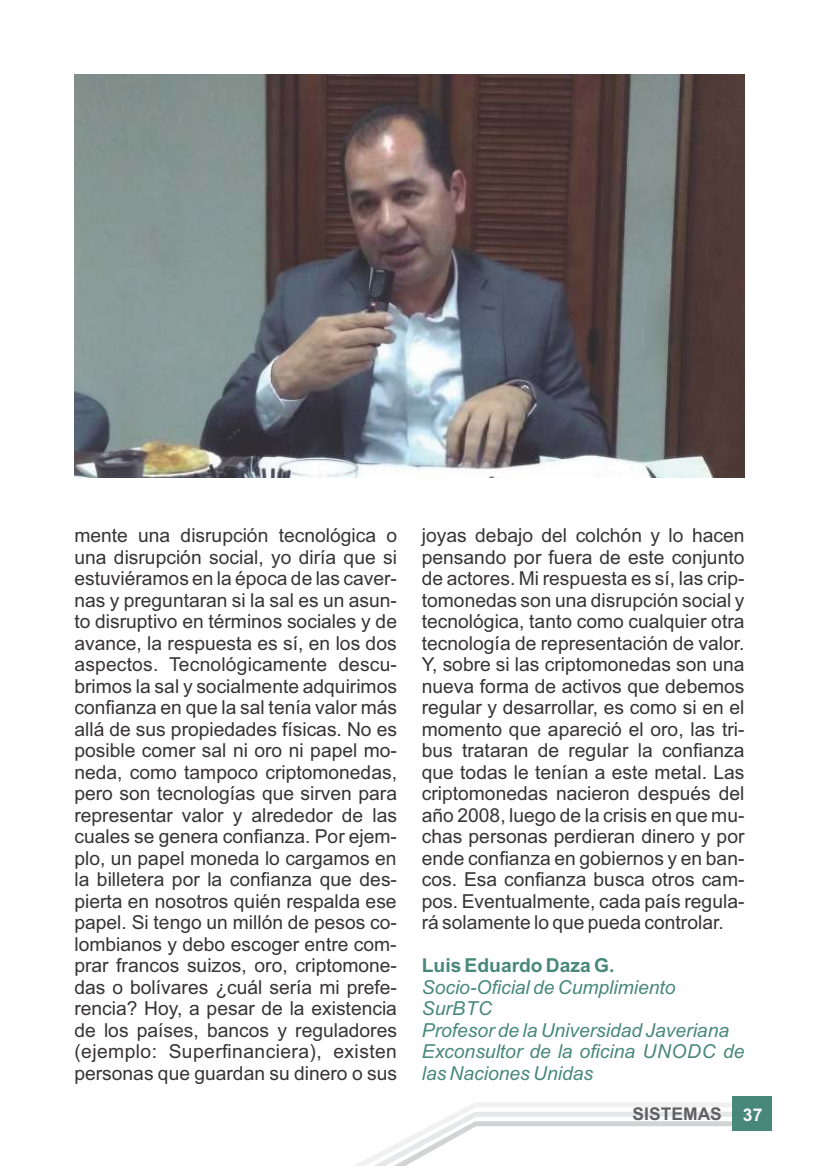
<style>
.page{position:relative;width:819px;height:1166px;background:#fff}
.page>*{position:absolute;margin:0;border:0;box-sizing:border-box;transform-origin:0 0}
.t1{font:19.25px/21.5px "Arial";color:#373435;text-align:justify}
.t2{font:italic 19.25px/21.5px "Arial";color:#48887b}
.t3{font:700 19.25px "Arial";color:#48887b}
.t4{font:700 17.5px "Euromode";color:#606062}
.s1{font-family:"Arial";color:#fefefe}
</style>
<div class="page">
<svg style="left:354px;top:1103px;width:378px;height:63px"></svg>
<div style="left:732px;top:1096px;width:39px;height:35px;background:#48887b"></div>
<img style="left:75px;top:74px;width:669px;height:404px">
<p class="t1" style="left:74px;top:526px;width:324px">mente una disrupción tecnológica o una disrupción social, yo diría que si estuviéramos en la época de las caver&shy;nas y preguntaran si la sal es un asun&shy;to disruptivo en términos sociales y de avance, la respuesta es sí, en los dos aspectos. Tecnológicamente descu&shy;brimos la sal y socialmente adquirimos confianza en que la sal tenía valor más allá de sus propiedades físicas. No es posible comer sal ni oro ni papel mo&shy;neda, como tampoco criptomonedas, pero son tecnologías que sirven para representar valor y alrededor de las cuales se genera confianza. Por ejem&shy;plo, un papel moneda lo cargamos en la billetera por la confianza que des&shy;pierta en nosotros quién respalda ese papel. Si tengo un millón de pesos co&shy;lombianos y debo escoger entre com&shy;prar francos suizos, oro, criptomone&shy;das o bolívares ¿cuál sería mi prefe&shy;rencia? Hoy, a pesar de la existencia de los países, bancos y reguladores (ejemplo: Superfinanciera), existen personas que guardan su dinero o sus</p>
<p class="t1" style="left:422px;top:526px;width:324px">joyas debajo del colchón y lo hacen pensando por fuera de este conjunto de actores. Mi respuesta es sí, las crip&shy;tomonedas son una disrupción social y tecnológica, tanto como cualquier otra tecnología de representación de valor.<br>Y, sobre si las criptomonedas son una nueva forma de activos que debemos regular y desarrollar, es como si en el momento que apareció el oro, las tri&shy;bus trataran de regular la confianza que todas le tenían a este metal. Las criptomonedas nacieron después del año 2008, luego de la crisis en que mu&shy;chas personas perdieran dinero y por ende confianza en gobiernos y en ban&shy;cos. Esa confianza busca otros cam&shy;pos. Eventualmente, cada país regula&shy;rá solamente lo que pueda controlar.</p>
<p class="t3" style="left:422px;top:958px;width:194px">Luis Eduardo Daza G.</p>
<p class="t2" style="left:422px;top:978px;width:324px">Socio-Oficial de Cumplimiento<br>SurBTC<br>Profesor de la Universidad Javeriana<br>Exconsultor de la oficina UNODC de las Naciones Unidas</p>
<p class="t4" style="left:632px;top:1107px;width:131px">SISTEMAS <span class="s1">37</span></p>
</div>
